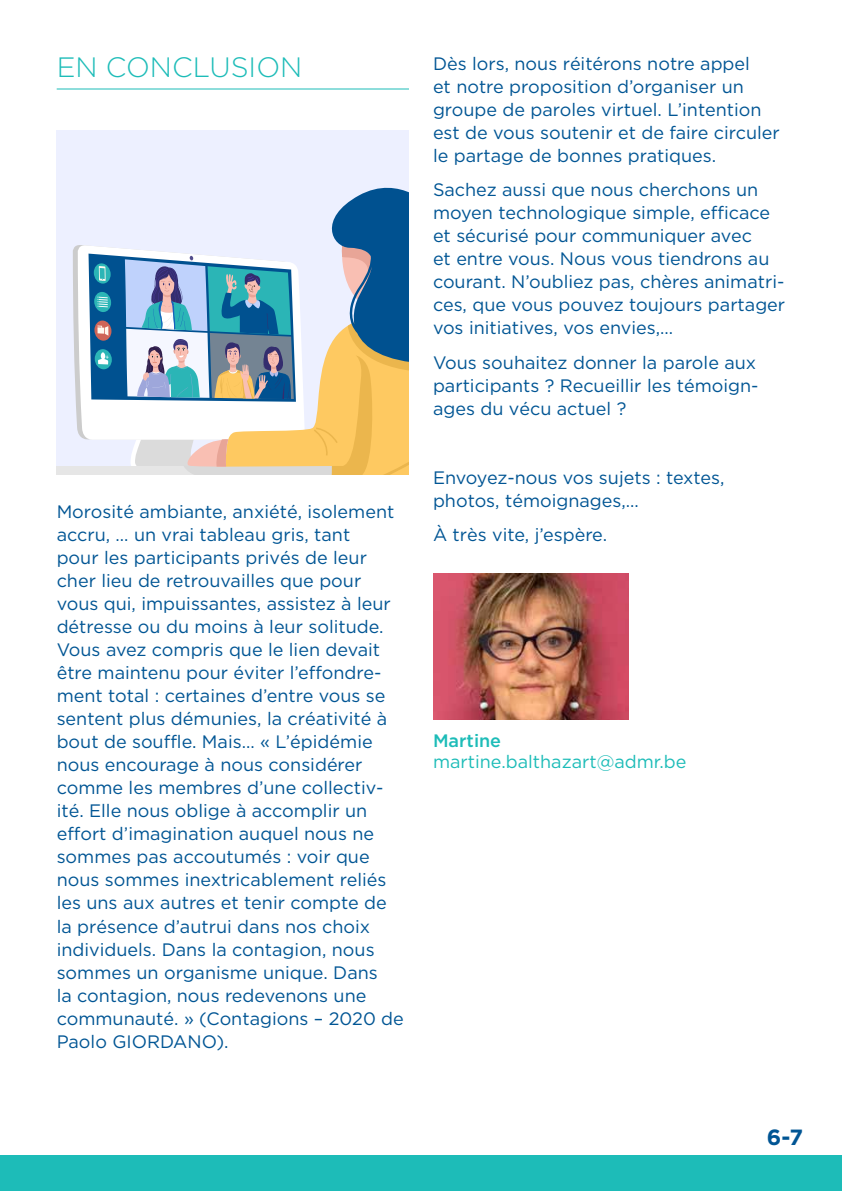
<style>
.page{position:relative;width:842px;height:1191px;background:#fff}
.page>*{position:absolute;margin:0;border:0;box-sizing:border-box;transform-origin:0 0}
.t1{font:300 28px "Gotham";color:#1dbcb8}
.t2{font:700 22px "Gotham";color:#005594}
.t3{font:18px/23px "Gotham";color:#005594}
.t4{font:18px "Gotham";color:#1dbcb8}
.t5{font:500 18px "Gotham";color:#1dbcb8}
</style>
<div class="page">
<hr style="left:57px;top:88px;width:352px;height:1px;background:#1dbcb8">
<div style="left:0;top:1155px;width:842px;height:36px;background:#1dbcb8"></div>
<img style="left:433px;top:573px;width:195px;height:146px">
<div style="left:57px;top:130px;width:352px;height:344px;background:#edf0ff"></div>
<svg style="left:73px;top:245px;width:5px;height:186px"></svg>
<svg style="left:78px;top:245px;width:11px;height:195px;background:#f7f7f8"></svg>
<div style="left:57px;top:466px;width:352px;height:8px;background:#e6e6e6"></div>
<svg style="left:89px;top:187px;width:320px;height:287px"></svg>
<h1 class="t1" style="left:57px;top:52px;width:247px">EN CONCLUSION</h1>
<p class="t3" style="left:57px;top:500px;width:349px">Morosité ambiante, anxiété, isolement accru, … un vrai tableau gris, tant<br>pour les participants privés de leur cher lieu de retrouvailles que pour vous qui, impuissantes, assistez à leur détresse ou du moins à leur solitude.<br>Vous avez compris que le lien devait être maintenu pour éviter l’effondre&shy;ment total : certaines d’entre vous se sentent plus démunies, la créativité à bout de souffle. Mais… « L’épidémie nous encourage à nous considérer comme les membres d’une collectiv&shy;ité. Elle nous oblige à accomplir un effort d’imagination auquel nous ne sommes pas accoutumés : voir que nous sommes inextricablement reliés les uns aux autres et tenir compte de la présence d’autrui dans nos choix individuels. Dans la contagion, nous sommes un organisme unique. Dans<br>la contagion, nous redevenons une communauté. » (Contagions – 2020 de Paolo GIORDANO).</p>
<p class="t3" style="left:433px;top:52px;width:348px">Dès lors, nous réitérons notre appel<br>et notre proposition d’organiser un groupe de paroles virtuel. L’intention est de vous soutenir et de faire circuler le partage de bonnes pratiques.</p>
<p class="t3" style="left:433px;top:178px;width:354px">Sachez aussi que nous cherchons un moyen technologique simple, efficace et sécurisé pour communiquer avec<br>et entre vous. Nous vous tiendrons au courant. N’oubliez pas, chères animatri&shy;ces, que vous pouvez toujours partager vos initiatives, vos envies,…</p>
<p class="t3" style="left:433px;top:350px;width:327px">Vous souhaitez donner la parole aux participants ? Recueillir les témoign&shy;ages du vécu actuel ?</p>
<p class="t3" style="left:433px;top:465px;width:293px">Envoyez-nous vos sujets : textes, photos, témoignages,…</p>
<p class="t3" style="left:433px;top:523px;width:176px">À très vite, j’espère.</p>
<p class="t5" style="left:433px;top:728px;width:70px">Martine</p>
<p class="t4" style="left:433px;top:752px;width:255px">martine.balthazart@admr.be</p>
<p class="t2" style="left:767px;top:1124px;width:38px">6-7</p>
</div>
